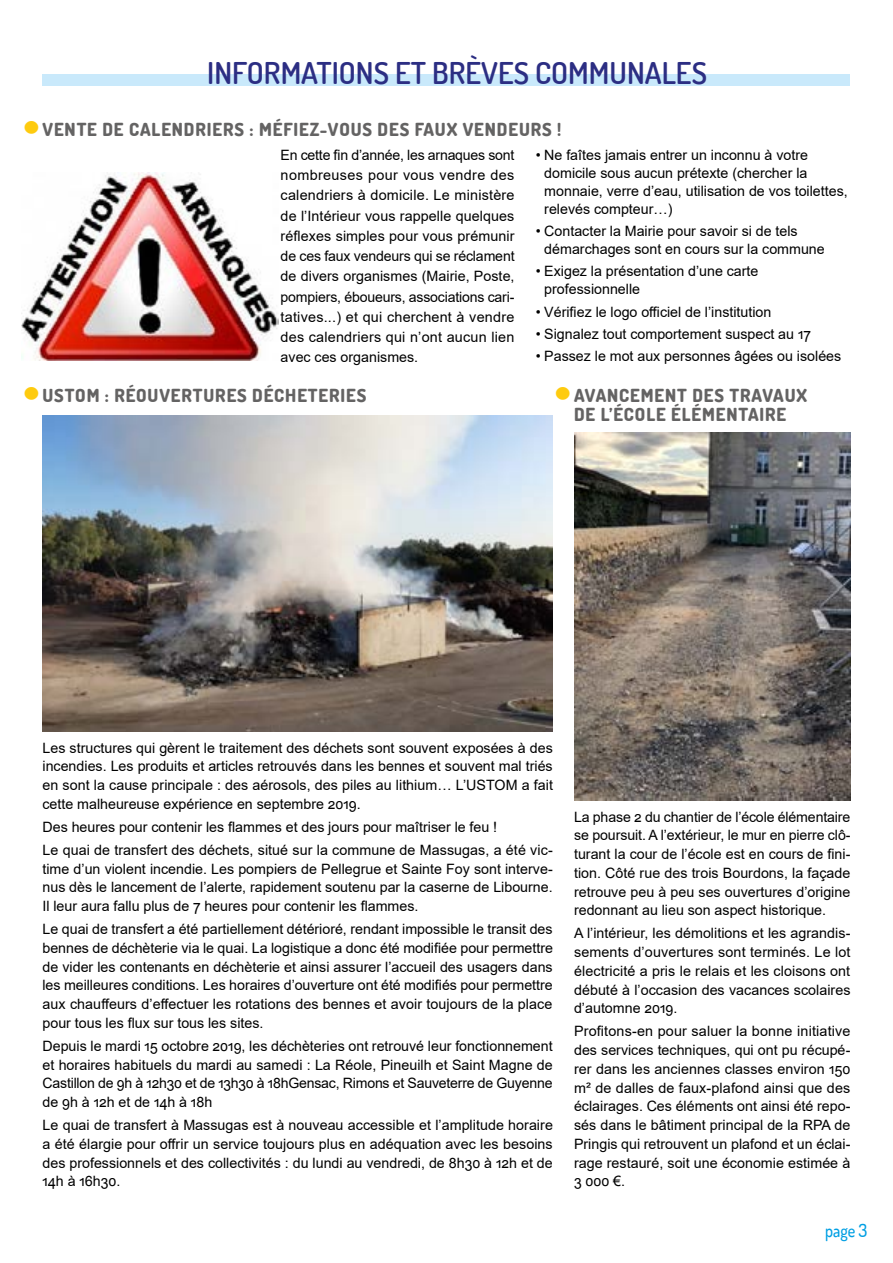
<style>
.page{position:relative;width:893px;height:1263px;background:#fff}
.page>*{position:absolute;margin:0;border:0;box-sizing:border-box;transform-origin:0 0}
.t1{font:600 30px "Dosis";color:#2c2e83}
.t2{font:800 18px/19.5px "Dosis";letter-spacing:.05em;color:#646363;text-align:center}
.t3{font:500 18px "Dosis";color:#009fe3;scale:.9 1}
.t4{font:14.25px/18.8px "Arial";color:#000;text-align:justify}
.s1{font-size:48px;color:#fecb0f}
</style>
<div class="page">
<div style="left:43px;top:74px;width:807px;height:12px;background:#c9e9fb"></div>
<img style="left:43px;top:415px;width:510px;height:317px">
<img style="left:574px;top:432px;width:276px;height:369px">
<img style="left:21px;top:173px;width:258px;height:187px">
<h1 class="t1" style="left:207px;top:53px;width:501px">INFORMATIONS ET BRÈVES COMMUNALES</h1>
<p class="t2" style="left:23px;top:120px;width:539px"><span class="s1">•</span> VENTE DE CALENDRIERS : MÉFIEZ-VOUS DES FAUX VENDEURS !</p>
<p class="t4" style="left:544px;top:146px;width:305px;line-height:18px;text-align:left;text-indent:-9px">• Ne faîtes jamais entrer un inconnu à votre domicile sous aucun prétexte (chercher la monnaie, verre d’eau, utilisation de vos toilettes, relevés compteur…)</p>
<p class="t4" style="left:544px;top:222px;width:282px;line-height:18px;text-indent:-9px">• Contacter la Mairie pour savoir si de tels démarchages sont en cours sur la commune</p>
<p class="t4" style="left:544px;top:262px;width:216px;line-height:18px;text-indent:-9px">• Exigez la présentation d’une carte professionnelle</p>
<p class="t4" style="left:536px;top:302px;width:237px">• Vérifiez le logo officiel de l’institution</p>
<p class="t4" style="left:536px;top:324px;width:277px">• Signalez tout comportement suspect au 17</p>
<p class="t4" style="left:536px;top:347px;width:307px">• Passez le mot aux personnes âgées ou isolées</p>
<p class="t4" style="left:281px;top:145px;width:235px;line-height:20.2px">En cette fin d’année, les arnaques sont nombreuses pour vous vendre des calendriers à domicile. Le ministère de l’Intérieur vous rappelle quelques réflexes simples pour vous prémunir de ces faux vendeurs qui se réclament de divers organismes (Mairie, Poste, pompiers, éboueurs, associations cari&shy;tatives...) et qui cherchent à vendre des calendriers qui n’ont aucun lien avec ces organismes.</p>
<p class="t2" style="left:23px;top:385px;width:345px"><span class="s1">•</span> USTOM : RÉOUVERTURES DÉCHETERIES</p>
<p class="t2" style="left:555px;top:385px;width:254px"><span class="s1">•</span> AVANCEMENT DES TRAVAUX<br>DE L’ÉCOLE ÉLÉMENTAIRE</p>
<p class="t4" style="left:43px;top:738px;width:512px">Les structures qui gèrent le traitement des déchets sont souvent exposées à des incendies. Les produits et articles retrouvés dans les bennes et souvent mal triés en sont la cause principale : des aérosols, des piles au lithium… L’USTOM a fait cette malheureuse expérience en septembre 2019.</p>
<p class="t4" style="left:43px;top:815px;width:512px;line-height:23px">Des heures pour contenir les flammes et des jours pour maîtriser le feu !<br>Le quai de transfert des déchets, situé sur la commune de Massugas, a été vic-</p>
<p class="t4" style="left:43px;top:859px;width:512px">time d’un violent incendie. Les pompiers de Pellegrue et Sainte Foy sont interve&shy;nus dès le lancement de l’alerte, rapidement soutenu par la caserne de Libourne.<br>Il leur aura fallu plus de 7 heures pour contenir les flammes.</p>
<p class="t4" style="left:43px;top:920px;width:512px">Le quai de transfert a été partiellement détérioré, rendant impossible le transit des bennes de déchèterie via le quai. La logistique a donc été modifiée pour permettre de vider les contenants en déchèterie et ainsi assurer l’accueil des usagers dans les meilleures conditions. Les horaires d’ouverture ont été modifiés pour permettre aux chauffeurs d’effectuer les rotations des bennes et avoir toujours de la place pour tous les flux sur tous les sites.</p>
<p class="t4" style="left:43px;top:1036px;width:512px">Depuis le mardi 15 octobre 2019, les déchèteries ont retrouvé leur fonctionnement et horaires habituels du mardi au samedi : La Réole, Pineuilh et Saint Magne de Castillon de 9h à 12h30 et de 13h30 à 18hGensac, Rimons et Sauveterre de Guyenne de 9h à 12h et de 14h à 18h</p>
<p class="t4" style="left:43px;top:1116px;width:512px">Le quai de transfert à Massugas est à nouveau accessible et l’amplitude horaire a été élargie pour offrir un service toujours plus en adéquation avec les besoins des professionnels et des collectivités : du lundi au vendredi, de 8h30 à 12h et de 14h à 16h30.</p>
<p class="t4" style="left:574px;top:807px;width:278px">La phase 2 du chantier de l’école élémentaire se poursuit. A l’extérieur, le mur en pierre clô&shy;turant la cour de l’école est en cours de fini&shy;tion. Côté rue des trois Bourdons, la façade retrouve peu à peu ses ouvertures d’origine redonnant au lieu son aspect historique.</p>
<p class="t4" style="left:574px;top:924px;width:278px">A l’intérieur, les démolitions et les agrandis&shy;sements d’ouvertures sont terminés. Le lot électricité a pris le relais et les cloisons ont débuté à l’occasion des vacances scolaires d’automne 2019.</p>
<p class="t4" style="left:574px;top:1022px;width:278px">Profitons-en pour saluer la bonne initiative des services techniques, qui ont pu récupé&shy;rer dans les anciennes classes environ 150 m² de dalles de faux-plafond ainsi que des éclairages. Ces éléments ont ainsi été repo&shy;sés dans le bâtiment principal de la RPA de Pringis qui retrouvent un plafond et un éclai&shy;rage restauré, soit une économie estimée à 3 000 €.</p>
<p class="t3" style="left:825px;top:1219px;width:49px">page 3</p>
</div>
